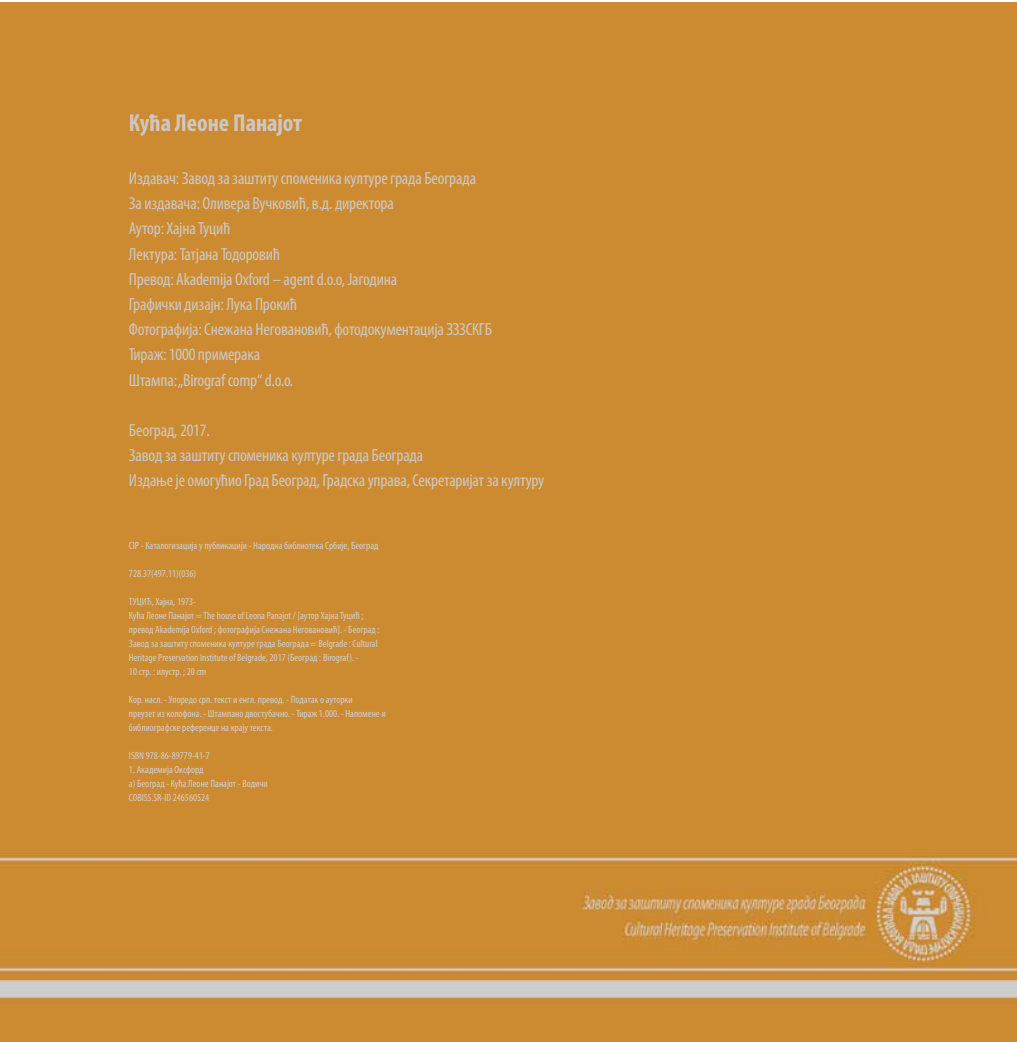
<style>
.page{position:relative;width:1017px;height:1042px;background:#fff}
.page>*{position:absolute;margin:0;border:0;box-sizing:border-box;transform-origin:0 0}
.t1{font:700 condensed 24.5px "Myriad Pro";color:#cdc8c5}
.t2{font:condensed 17.5px/25.2px "Myriad Pro";letter-spacing:-.01em;color:#cdc8c5}
.t3{font:condensed 10.5px/14px "Myriad Pro";color:#cecece}
</style>
<div class="page">
<div style="left:0;top:2px;width:1017px;height:1040px;background:#cc8b31"></div>
<h1 class="t1" style="left:129px;top:108px;width:175px">Кућа Леоне Панајот</h1>
<p class="t2" style="left:129px;top:165px;width:365px">Издавач: Завод за заштиту споменика културе града Београда За издавача: Оливера Вучковић, в.д. директора<br>Аутор: Хајна Туцић<br>Лектура: Татјана Тодоровић<br>Превод: Akademija Oxford – agent d.o.o, Јагодина<br>Графички дизајн: Лука Прокић<br>Фотографија: Снежана Неговановић, фотодокументација ЗЗЗСКГБ Тираж: 1000 примерака<br>Штампа: „Birograf comp“ d.o.o.</p>
<h2 class="t2" style="left:129px;top:417px;width:417px">Београд, 2017.<br>Завод за заштиту споменика културе града Београда<br>Издање је омогућио Град Београд, Градска управа, Секретаријат за културу</h2>
<p class="t3" style="left:129px;top:538px;width:251px">CIP - Каталогизација у публикацији - Народна библиотека Србије, Београд</p>
<p class="t3" style="left:129px;top:566px;width:69px">728.37(497.11)(036)</p>
<p class="t3" style="left:129px;top:594px;width:252px">ТУЦИЋ, Хајна, 1973-<br>Кућа Леоне Панајот = The house of Leona Panajot / [аутор Хајна Туцић ; превод Akademija Oxford ; фотографија Снежана Неговановић]. - Београд :<br>Завод за заштиту споменика културе града Београда = Belgrade : Cultural Heritage Preservation Institute of Belgrade, 2017 (Београд : Birograf). -<br>10 стр. : илустр. ; 20 cm</p>
<p class="t3" style="left:129px;top:692px;width:258px">Кор. насл. - Упоредо срп. текст и енгл. превод. - Податак о ауторки<br>преузет из колофона. - Штампано двостубачно. - Тираж 1.000. - Напомене и библиографске референце на крају текста.</p>
<p class="t3" style="left:129px;top:748px;width:83px">ISBN 978-86-89779-41-7</p>
<p class="t3" style="left:129px;top:762px;width:140px">1. Академија Оксфорд<br>a) Београд - Кућа Леоне Панајот - Водичи<br>COBISS.SR-ID 246560524</p>
</div>
